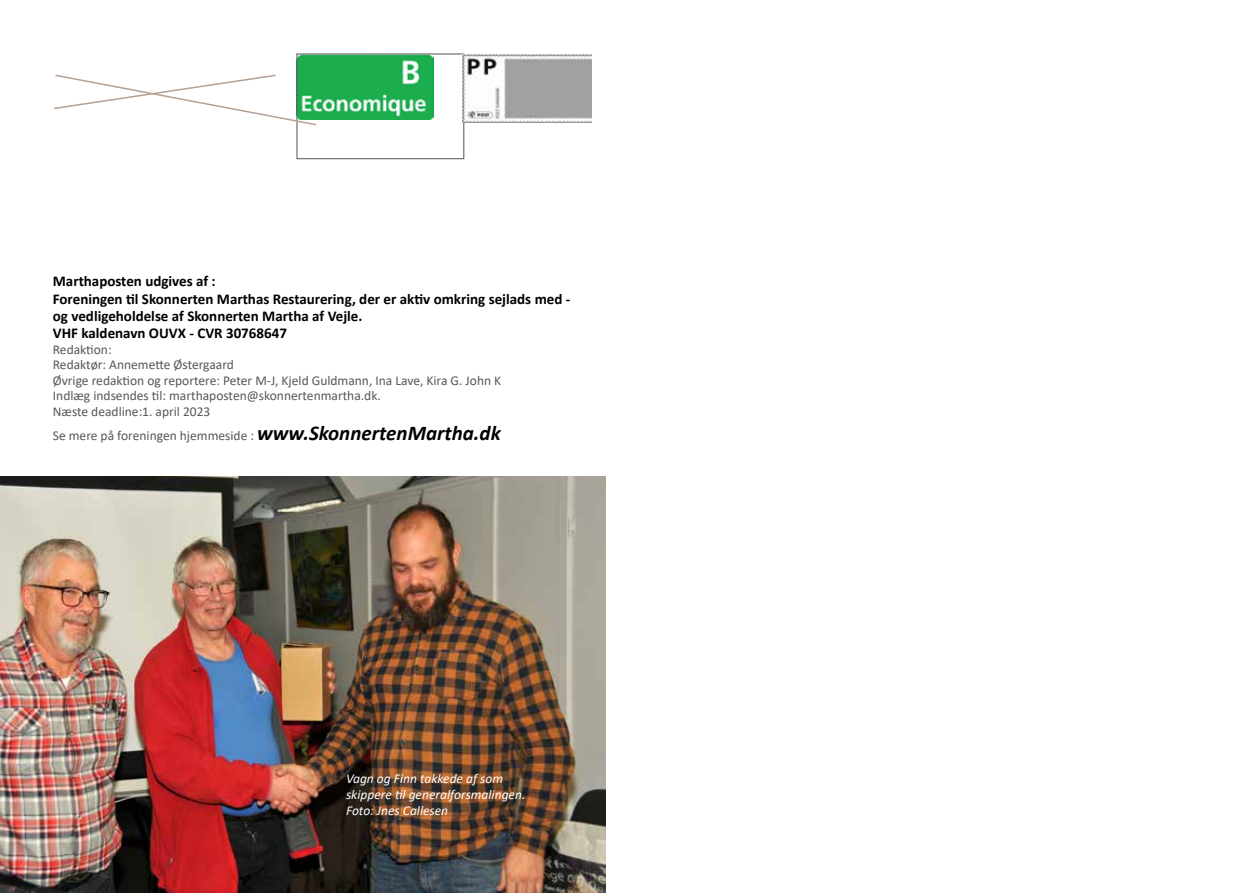
<style>
.page{position:relative;width:1259px;height:893px;background:#fff}
.page>*{position:absolute;margin:0;border:0;box-sizing:border-box;transform-origin:0 0}
.t1{font:700 15px/17.2px "Calibri";color:#000}
.t2{font:13.5px/15.5px "Calibri";color:#575756}
.t3{font:italic 13.5px/16.2px "Calibri";color:#fff}
.s1{font-weight:700;font-style:italic;font-size:21px;color:#000}
</style>
<div class="page">
<img style="left:298px;top:55px;width:136px;height:64px">
<div style="left:296px;top:53px;width:168px;height:106px;border:1px solid #5c5c5b"></div>
<img style="left:462px;top:54px;width:130px;height:69px">
<img style="left:0;top:476px;width:606px;height:417px">
<svg style="left:54px;top:74px;width:264px;height:52px"></svg>
<p class="t1" style="left:53px;top:272px;width:519px">Marthaposten udgives af :<br>Foreningen til Skonnerten Marthas Restaurering, der er aktiv omkring sejlads med - og vedligeholdelse af Skonnerten Martha af Vejle.<br>VHF kaldenavn OUVX - CVR 30768647</p>
<p class="t2" style="left:53px;top:341px;width:450px">Redaktion:<br>Redaktør: Annemette Østergaard<br>Øvrige redaktion og reportere: Peter M-J, Kjeld Guldmann, Ina Lave, Kira G. John K Indlæg indsendes til: marthaposten@skonnertenmartha.dk.<br>Næste deadline:1. april 2023</p>
<p class="t2" style="left:53px;top:427px;width:449px">Se mere på foreningen hjemmeside : <span class="s1">www.SkonnertenMartha.dk</span></p>
<p class="t3" style="left:346px;top:769px;width:181px">Vagn og Finn takkede af som skippere til generalforsmalingen.<br>Foto: Jnes Callesen</p>
</div>
